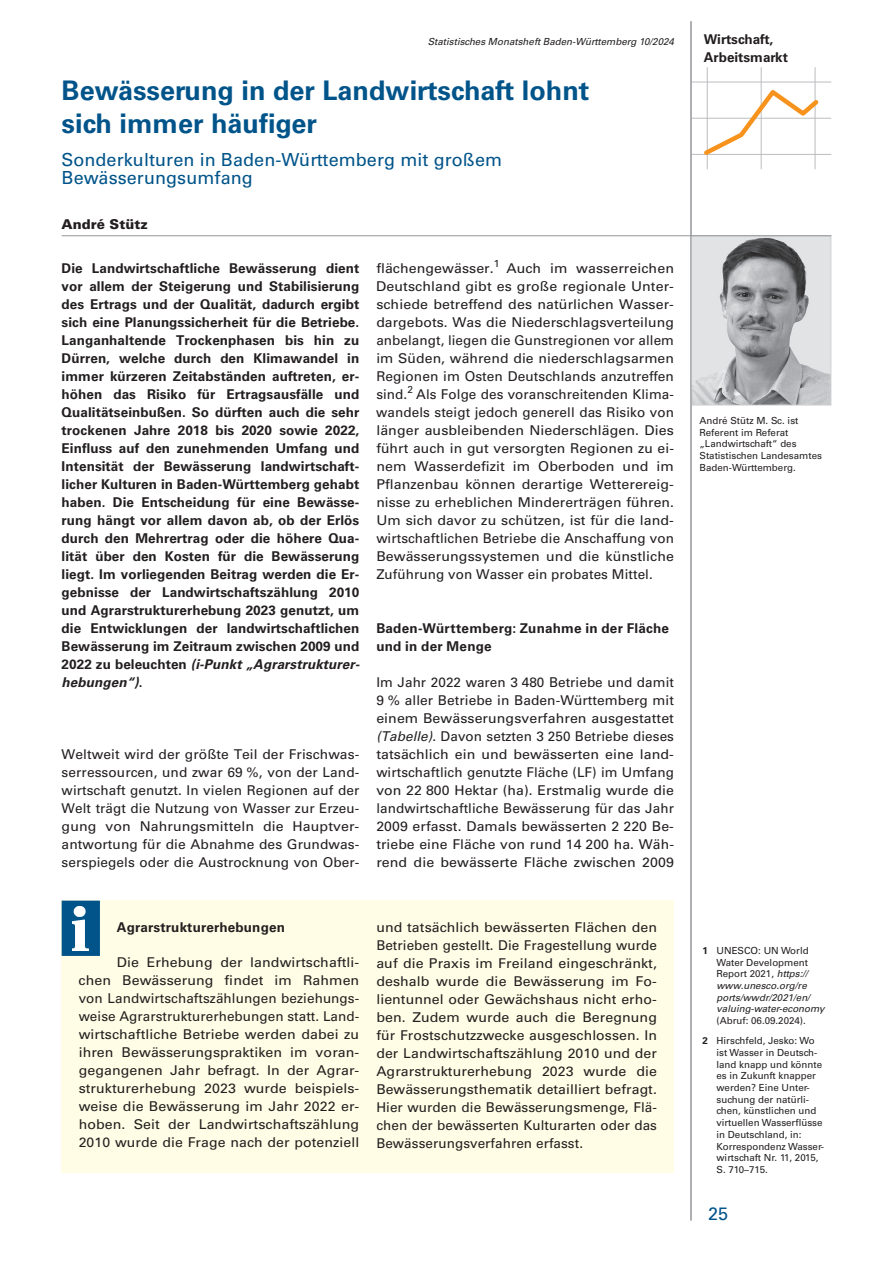
<style>
.page{position:relative;width:893px;height:1263px;background:#fff}
.page>*{position:absolute;margin:0;border:0;box-sizing:border-box;transform-origin:0 0}
.t1{font:700 27px/33px "Univers LT Pro 65";color:#01548a}
.t2{font:18px/18px "Univers LT Pro 55 Roman";letter-spacing:.005em;color:#01548a}
.t3{font:13.5px/18px "Univers LT Pro 55 Roman";letter-spacing:.005em;color:#231f20;text-align:justify;scale:1.05 1}
.t4{font:700 13.5px/18px "Univers LT Pro 65";letter-spacing:.005em;color:#231f20}
.t5{font:13.5px/18px "Univers LT Pro 55 Roman";letter-spacing:.005em;color:#231f20;text-align:justify}
.t6{font:900 13.5px "Univers LT Pro 75";color:#231f20}
.t7{font:9.75px/11.7px "Univers LT Pro 55 Roman";color:#231f20}
.t8{font:italic 9.75px/11.7px "Univers LT Pro 55";color:#231f20}
.s1{font-style:italic}
.s2{font-family:"Univers LT Pro 55";font-style:italic}
.s3{font-family:"Univers LT Pro 65";font-weight:700}
</style>
<div class="page">
<img style="left:693px;top:237px;width:136px;height:166px">
<div style="left:691px;top:235px;width:140px;height:170px;border:1px solid #d1d2d4"></div>
<hr style="left:691px;top:82px;width:140px;height:1px;background:#bcbdc0">
<hr style="left:691px;top:118px;width:140px;height:1px;background:#bcbdc0">
<hr style="left:691px;top:154px;width:140px;height:1px;background:#bcbdc0">
<hr style="left:707px;top:67px;width:1px;height:102px;background:#bcbdc0">
<hr style="left:761px;top:67px;width:1px;height:102px;background:#bcbdc0">
<hr style="left:815px;top:67px;width:1px;height:102px;background:#bcbdc0">
<svg style="left:700px;top:86px;width:122px;height:73px"></svg>
<hr style="left:62px;top:235px;width:769px;height:1px;background:#939598">
<hr style="left:691px;top:21px;width:1px;height:1199px;background:#939598">
<div style="left:62px;top:901px;width:612px;height:272px;background:#fffde5"></div>
<div style="left:62px;top:901px;width:38px;height:55px;background:#01548a;border:2px solid #01548a"></div>
<img style="left:72px;top:906px;width:16px;height:44px">
<p class="t8" style="left:428px;top:35px;width:248px">Statistisches Monatsheft Baden-Württemberg 10/2024</p>
<p class="t4" style="left:704px;top:30px;width:86px">Wirtschaft,<br>Arbeitsmarkt</p>
<h1 class="t1" style="left:62px;top:73px;width:529px">Bewässerung in der Landwirtschaft lohnt sich immer häufiger</h1>
<h2 class="t2" style="left:62px;top:150px;width:442px">Sonderkulturen in Baden-Württemberg mit großem<br>Bewässerungsumfang</h2>
<p class="t6" style="left:62px;top:214px;width:88px">André Stütz</p>
<p class="t4" style="left:62px;top:258px;width:299px;text-align:justify">Die Landwirtschaftliche Bewässerung dient vor allem der Steigerung und Stabilisierung des Ertrags und der Qualität, dadurch ergibt sich eine Planungssicherheit für die Betriebe.<br>Langanhaltende Trockenphasen bis hin zu Dürren, welche durch den Klimawandel in immer kürzeren Zeitabständen auftreten, er&shy;höhen das Risiko für Ertragsausfälle und Qualitätseinbußen. So dürften auch die sehr trockenen Jahre 2018 bis 2020 sowie 2022, Einfluss auf den zunehmenden Umfang und Intensität der Bewässerung landwirtschaft&shy;licher Kulturen in Baden-Württemberg gehabt haben. Die Entscheidung für eine Bewässe&shy;rung hängt vor allem davon ab, ob der Erlös durch den Mehrertrag oder die höhere Qua‑ lität über den Kosten für die Bewässerung liegt. Im vorliegenden Beitrag werden die Er&shy;gebnisse der Landwirtschaftszählung 2010 und Agrarstrukturerhebung 2023 genutzt, um die Entwicklungen der landwirtschaftlichen Bewässerung im Zeitraum zwischen 2009 und 2022 zu beleuchten <span class="s1">(i-Punkt „Agrarstrukturer&shy;hebungen“)</span>.</p>
<p class="t5" style="left:62px;top:744px;width:299px">Weltweit wird der größte Teil der Frischwas‑ serressourcen, und zwar 69 %, von der Land‑ wirtschaft genutzt. In vielen Regionen auf der Welt trägt die Nutzung von Wasser zur Erzeu‑ gung von Nahrungsmitteln die Hauptver‑ antwortung für die Abnahme des Grundwas‑ serspiegels oder die Austrocknung von Ober‑</p>
<p class="t3" style="left:376px;top:258px;width:285px">flächengewässer.<sup>1</sup> Auch im wasserreichen Deutschland gibt es große regionale Unter‑ schiede betreffend des natürlichen Wasser‑ dargebots. Was die Niederschlagsverteilung anbelangt, liegen die Gunstregionen vor allem im Süden, während die niederschlagsarmen Regionen im Osten Deutschlands anzutreffen sind.<sup>2</sup> Als Folge des voranschreitenden Klima‑ wandels steigt jedoch generell das Risiko von länger ausbleibenden Niederschlägen. Dies führt auch in gut versorgten Regionen zu ei‑ nem Wasserdefizit im Oberboden und im Pflanzenbau können derartige Wetterereig‑ nisse zu erheblichen Mindererträgen führen.<br>Um sich davor zu schützen, ist für die land‑ wirtschaftlichen Betriebe die Anschaffung von Bewässerungssystemen und die künstliche Zuführung von Wasser ein probates Mittel.</p>
<p class="t4" style="left:376px;top:618px;width:294px">Baden-Württemberg: Zunahme in der Fläche und in der Menge</p>
<p class="t5" style="left:376px;top:672px;width:299px">Im Jahr 2022 waren 3 480 Betriebe und damit 9 % aller Betriebe in Baden-Württemberg mit einem Bewässerungsverfahren ausgestattet <span class="s2">(Tabelle)</span>. Davon setzten 3 250 Betriebe dieses tatsächlich ein und bewässerten eine land‑ wirtschaftlich genutzte Fläche (LF) im Umfang von 22 800 Hektar (ha). Erstmalig wurde die landwirtschaftliche Bewässerung für das Jahr 2009 erfasst. Damals bewässerten 2 220 Be‑ triebe eine Fläche von rund 14 200 ha. Wäh‑ rend die bewässerte Fläche zwischen 2009</p>
<p class="t4" style="left:117px;top:917px;width:169px">Agrarstrukturerhebungen</p>
<p class="t3" style="left:79px;top:953px;width:269px;text-indent:38px">Die Erhebung der landwirtschaftli‑ chen Bewässerung findet im Rahmen von Landwirtschaftszählungen beziehungs‑ weise Agrarstrukturerhebungen statt. Land‑ wirtschaftliche Betriebe werden dabei zu ihren Bewässerungspraktiken im voran‑ gegangenen Jahr befragt. In der Agrar‑ strukturerhebung 2023 wurde beispiels‑ weise die Bewässerung im Jahr 2022 er‑ hoben. Seit der Landwirtschaftszählung 2010 wurde die Frage nach der potenziell</p>
<p class="t3" style="left:376px;top:917px;width:269px">und tatsächlich bewässerten Flächen den Betrieben gestellt. Die Fragestellung wurde auf die Praxis im Freiland eingeschränkt, deshalb wurde die Bewässerung im Fo‑ lientunnel oder Gewächshaus nicht erho‑ ben. Zudem wurde auch die Beregnung für Frostschutzzwecke ausgeschlossen. In der Landwirtschaftszählung 2010 und der Agrarstrukturerhebung 2023 wurde die Bewässerungsthematik detailliert befragt.<br>Hier wurden die Bewässerungsmenge, Flä‑ chen der bewässerten Kulturarten oder das Bewässerungsverfahren erfasst.</p>
<p class="t7" style="left:699px;top:414px;width:124px">André Stütz M. Sc. ist<br>Referent im Referat „Landwirtschaft“ des<br>Statistischen Landesamtes<br>Baden-Württemberg.</p>
<p class="t7" style="left:716px;top:944px;width:94px;text-align:justify;text-indent:-14px"><span class="s3">1</span> UNESCO: UN World Water Development Report 2021, <span class="s2">https://</span></p>
<p class="t8" style="left:716px;top:979px;width:110px">www.unesco.org/re ports/wwdr/2021/en/ valuing-water-economy</p>
<p class="t7" style="left:703px;top:1010px;width:114px;line-height:20.2px;text-align:center">(Abruf: 06.09.2024).<br><span class="s3">2</span> Hirschfeld, Jesko: Wo</p>
<p class="t7" style="left:716px;top:1046px;width:109px">ist Wasser in Deutsch‑ land knapp und könnte es in Zukunft knapper werden? Eine Unter‑ suchung der natürli‑ chen, künstlichen und virtuellen Wasserflüsse in Deutschland, in:<br>Korrespondenz Wasser‑ wirtschaft Nr. 11, 2015,<br>S. 710–715.</p>
<h2 class="t2" style="left:708px;top:1204px;width:22px">25</h2>
</div>
